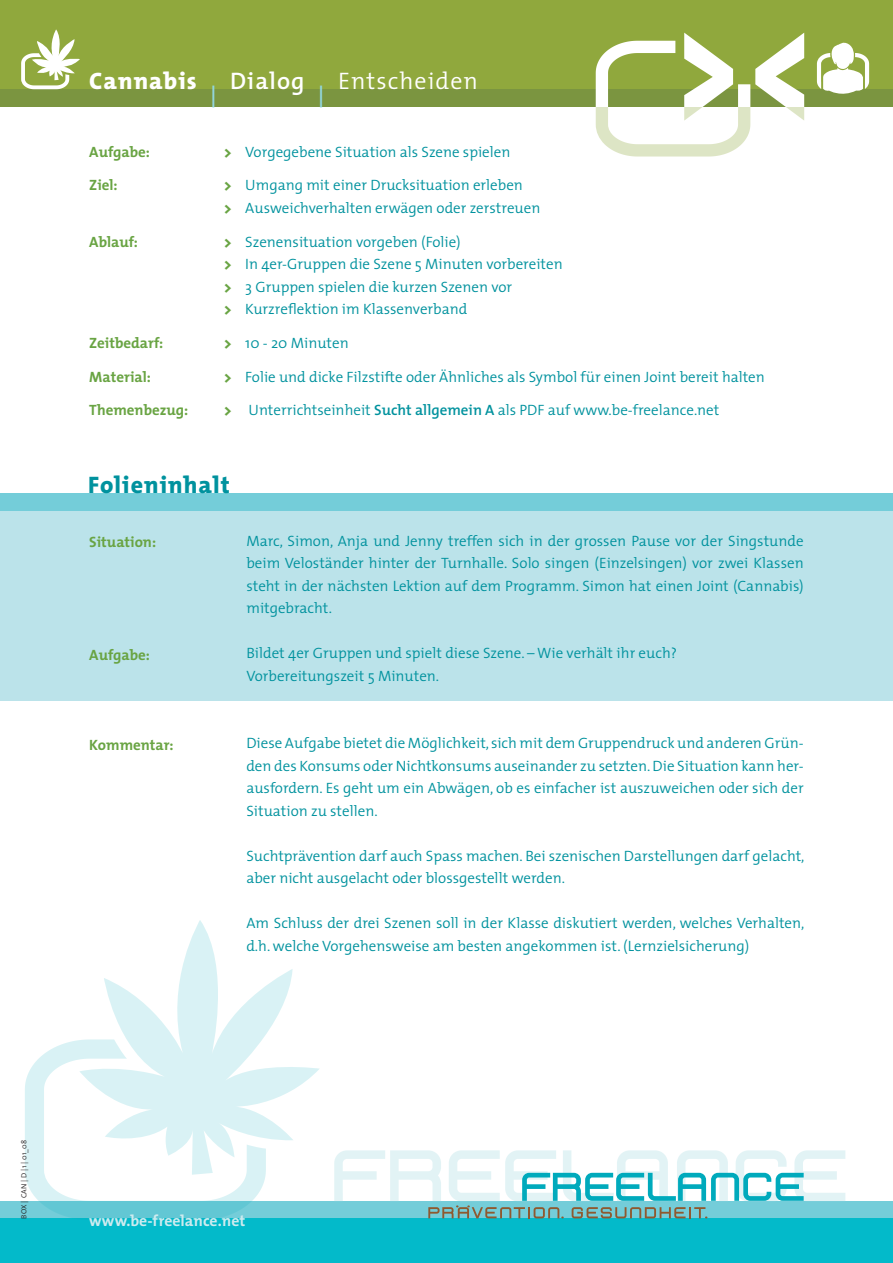
<style>
.page{position:relative;width:893px;height:1263px;background:#fff}
.page>*{position:absolute;margin:0;border:0;box-sizing:border-box;transform-origin:0 0}
.t1{font:800 24px "The Mix";letter-spacing:.045em;color:#00929e}
.t2{font:300 24px "The Mix";letter-spacing:.045em;color:#fff}
.t3{font:800 24px "The Mix";letter-spacing:.045em;color:#fff}
.t4{font:600 24px "The Mix";letter-spacing:.045em;color:#fff}
.t5{font:600 21.9px "The Mix";color:#92d6de}
.t6{font:700 15.75px "The Mix";color:#ceebef}
.t7{font:300 15px/22.5px "The Mix";color:#00929e}
.t8{font:700 15px "The Mix";color:#69a443}
.t9{font:300 7.5px "The Mix";color:#231f20}
.s1{font-weight:800;color:#69a443}
.s2{font-weight:600}
</style>
<div class="page">
<div style="left:0;top:0;width:893px;height:89px;background:#90a83d"></div>
<div style="left:0;top:89px;width:893px;height:18px;background:#7b9540"></div>
<svg style="left:596px;top:33px;width:208px;height:124px"></svg>
<div style="left:0;top:1201px;width:893px;height:17px;background:#74cdd9"></div>
<div style="left:0;top:1218px;width:893px;height:45px;background:#03baca"></div>
<svg style="left:334px;top:1150px;width:511px;height:68px"></svg>
<svg style="left:21px;top:29px;width:59px;height:60px"></svg>
<svg style="left:817px;top:43px;width:52px;height:51px"></svg>
<svg style="left:25px;top:920px;width:294px;height:298px"></svg>
<div style="left:0;top:503px;width:893px;height:198px;background:#bbe3ea"></div>
<div style="left:0;top:493px;width:893px;height:18px;background:#74cdd9"></div>
<h1 class="t3" style="left:89px;top:61px;width:109px">Cannabis</h1>
<h2 class="t5" style="left:210px;top:76px;width:8px">|</h2>
<h1 class="t4" style="left:230px;top:61px;width:76px">Dialog</h1>
<h2 class="t5" style="left:318px;top:76px;width:8px">|</h2>
<h1 class="t2" style="left:338px;top:61px;width:141px">Entscheiden</h1>
<p class="t8" style="left:89px;top:139px;width:62px">Aufgabe:</p>
<p class="t7" style="left:224px;top:140px;width:288px"><span class="s1">&gt;</span> Vorgegebene Situation als Szene spielen</p>
<p class="t8" style="left:89px;top:173px;width:30px">Ziel:</p>
<p class="t7" style="left:224px;top:174px;width:318px"><span class="s1">&gt;</span> Umgang mit einer Drucksituation erleben<br><span class="s1">&gt;</span> Ausweichverhalten erwägen oder zerstreuen</p>
<p class="t8" style="left:89px;top:229px;width:50px">Ablauf:</p>
<p class="t7" style="left:224px;top:230px;width:340px"><span class="s1">&gt;</span> Szenensituation vorgeben (Folie)<br><span class="s1">&gt;</span> In 4er-Gruppen die Szene 5 Minuten vorbereiten <span class="s1">&gt;</span> 3 Gruppen spielen die kurzen Szenen vor<br><span class="s1">&gt;</span> Kurzreflektion im Klassenverband</p>
<p class="t8" style="left:89px;top:330px;width:76px">Zeitbedarf:</p>
<p class="t7" style="left:224px;top:331px;width:126px"><span class="s1">&gt;</span> 10 - 20 Minuten</p>
<p class="t8" style="left:89px;top:364px;width:63px">Material:</p>
<p class="t7" style="left:224px;top:365px;width:542px"><span class="s1">&gt;</span> Folie und dicke Filzstifte oder Ähnliches als Symbol für einen Joint bereit halten</p>
<p class="t8" style="left:89px;top:398px;width:101px">Themenbezug:</p>
<p class="t7" style="left:224px;top:399px;width:497px"><span class="s1">&gt;</span> Unterrichtseinheit <span class="s2">Sucht allgemein A</span> als PDF auf www.be-freelance.net</p>
<h1 class="t1" style="left:88px;top:465px;width:143px">Folieninhalt</h1>
<p class="t8" style="left:89px;top:530px;width:68px">Situation:</p>
<p class="t8" style="left:89px;top:642px;width:62px">Aufgabe:</p>
<p class="t7" style="left:246px;top:529px;width:559px;text-align:justify">Marc, Simon, Anja und Jenny treffen sich in der grossen Pause vor der Singstunde beim Veloständer hinter der Turnhalle. Solo singen (Einzelsingen) vor zwei Klassen steht in der nächsten Lektion auf dem Programm. Simon hat einen Joint (Cannabis) mitgebracht.</p>
<p class="t7" style="left:246px;top:642px;width:432px">Bildet 4er Gruppen und spielt diese Szene. – Wie verhält ihr euch?<br>Vorbereitungszeit 5 Minuten.</p>
<p class="t8" style="left:89px;top:732px;width:86px">Kommentar:</p>
<p class="t7" style="left:246px;top:732px;width:559px;text-align:justify">Diese Aufgabe bietet die Möglichkeit, sich mit dem Gruppendruck und anderen Grün&shy;den des Konsums oder Nichtkonsums auseinander zu setzten. Die Situation kann her&shy;ausfordern. Es geht um ein Abwägen, ob es einfacher ist auszuweichen oder sich der Situation zu stellen.</p>
<p class="t7" style="left:246px;top:844px;width:560px">Suchtprävention darf auch Spass machen. Bei szenischen Darstellungen darf gelacht, aber nicht ausgelacht oder blossgestellt werden.</p>
<p class="t7" style="left:246px;top:912px;width:559px">Am Schluss der drei Szenen soll in der Klasse diskutiert werden, welches Verhalten, d.h. welche Vorgehensweise am besten angekommen ist. (Lernzielsicherung)</p>
<p class="t9" style="left:18px;top:1219px;width:80px;rotate:-90deg">BOX | CAN | D | 1 | 01_08</p>
<p class="t6" style="left:89px;top:1207px;width:158px">www.be-freelance.net</p>
</div>
